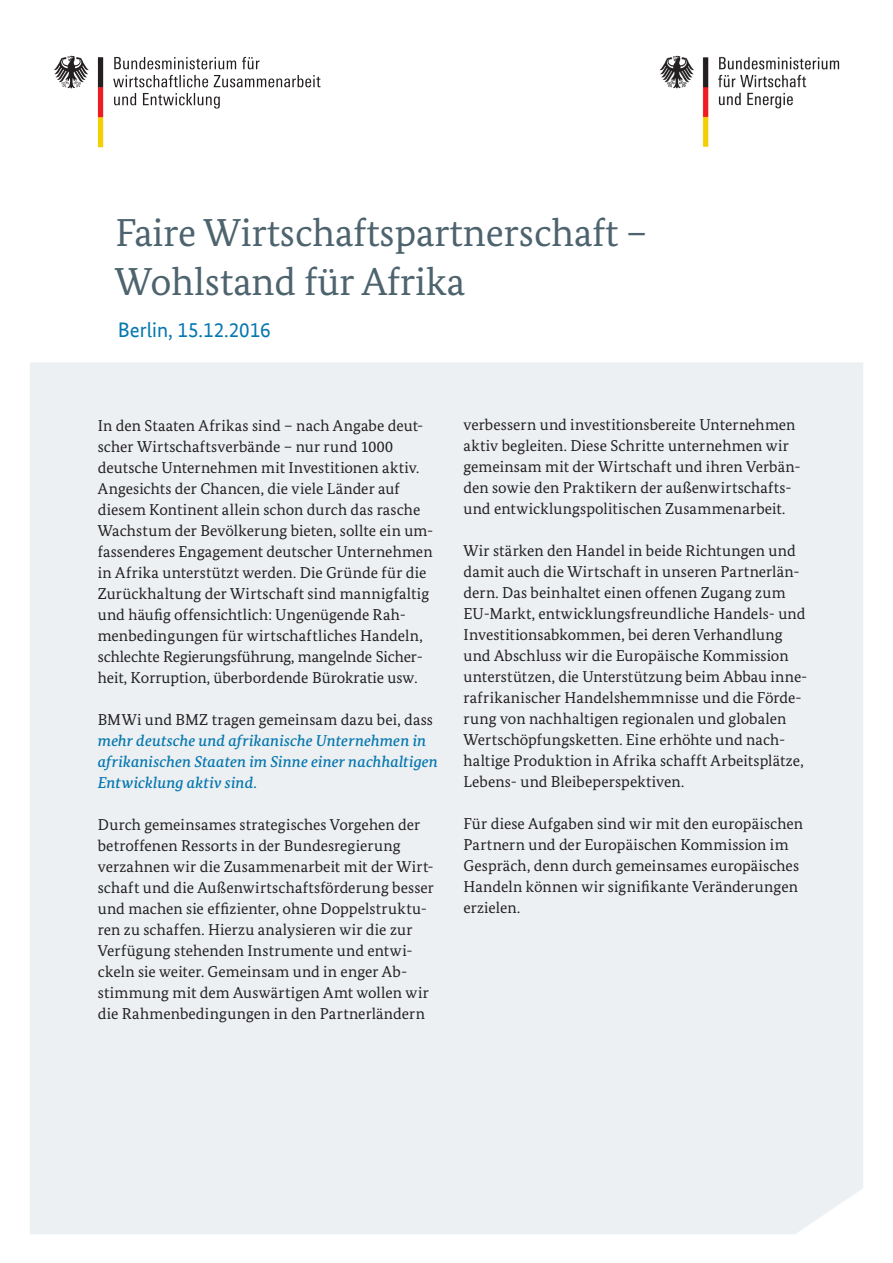
<style>
.page{position:relative;width:893px;height:1263px;background:#fff}
.page>*{position:absolute;margin:0;border:0;box-sizing:border-box;transform-origin:0 0}
.t1{font:39px/49.5px "Bundes Serif";color:#4d636e}
.t2{font:21px "Bundes Sans Office";color:#0577af}
.t3{font:15.75px/21px "Bundes Serif";letter-spacing:.005em;color:#231f20}
.t4{font:italic 500 15.75px/21px "Bundes Serif";letter-spacing:.005em;color:#0577af}
</style>
<div class="page">
<div style="left:30px;top:362px;width:833px;height:872px;background:#ecf0f2"></div>
<svg style="left:54px;top:56px;width:35px;height:32px"></svg>
<svg style="left:98px;top:57px;width:5px;height:90px"></svg>
<svg style="left:114px;top:57px;width:122px;height:12px"></svg>
<svg style="left:242px;top:57px;width:18px;height:12px"></svg>
<svg style="left:113px;top:75px;width:95px;height:12px"></svg>
<svg style="left:214px;top:75px;width:106px;height:12px"></svg>
<svg style="left:114px;top:93px;width:22px;height:12px"></svg>
<svg style="left:143px;top:93px;width:77px;height:16px"></svg>
<img style="left:659px;top:55px;width:181px;height:92px">
<h1 class="t1" style="left:115px;top:207px;width:534px">Faire Wirtschaftspartnerschaft –<br>Wohlstand für Afrika</h1>
<h2 class="t2" style="left:118px;top:318px;width:154px">Berlin, 15.12.2016</h2>
<p class="t3" style="left:98px;top:414px;width:337px">In den Staaten Afrikas sind – nach Angabe deut&shy;scher Wirtschaftsverbände – nur rund 1000 deutsche Unternehmen mit Investitionen aktiv.<br>Angesichts der Chancen, die viele Länder auf diesem Kontinent allein schon durch das rasche Wachstum der Bevölkerung bieten, sollte ein um&shy;fassenderes Engagement deutscher Unternehmen in Afrika unterstützt werden. Die Gründe für die Zurückhaltung der Wirtschaft sind mannigfaltig und häufig offensichtlich: Ungenügende Rah&shy;menbedingungen für wirtschaftliches Handeln, schlechte Regierungsführung, mangelnde Sicher&shy;heit, Korruption, überbordende Bürokratie usw.</p>
<p class="t3" style="left:98px;top:708px;width:337px">BMWi und BMZ tragen gemeinsam dazu bei, dass</p>
<p class="t4" style="left:98px;top:729px;width:342px">mehr deutsche und afrikanische Unternehmen in afrikanischen Staaten im Sinne einer nachhaltigen<br>Entwicklung aktiv sind.</p>
<p class="t3" style="left:98px;top:813px;width:338px">Durch gemeinsames strategisches Vorgehen der betroffenen Ressorts in der Bundesregierung verzahnen wir die Zusammenarbeit mit der Wirt&shy;schaft und die Außenwirtschaftsförderung besser und machen sie effizienter, ohne Doppelstruktu&shy;ren zu schaffen. Hierzu analysieren wir die zur Verfügung stehenden Instrumente und entwi&shy;ckeln sie weiter. Gemeinsam und in enger Ab&shy;stimmung mit dem Auswärtigen Amt wollen wir die Rahmenbedingungen in den Partnerländern</p>
<p class="t3" style="left:463px;top:414px;width:339px">verbessern und investitionsbereite Unternehmen aktiv begleiten. Diese Schritte unternehmen wir gemeinsam mit der Wirtschaft und ihren Verbän&shy;den sowie den Praktikern der außenwirtschafts&shy;und entwicklungspolitischen Zusammenarbeit.</p>
<p class="t3" style="left:463px;top:540px;width:345px">Wir stärken den Handel in beide Richtungen und damit auch die Wirtschaft in unseren Partnerlän&shy;dern. Das beinhaltet einen offenen Zugang zum EU-Markt, entwicklungsfreundliche Handels- und Investitionsabkommen, bei deren Verhandlung und Abschluss wir die Europäische Kommission unterstützen, die Unterstützung beim Abbau inne&shy;rafrikanischer Handelshemmnisse und die Förde&shy;rung von nachhaltigen regionalen und globalen Wertschöpfungsketten. Eine erhöhte und nach&shy;haltige Produktion in Afrika schafft Arbeitsplätze, Lebens- und Bleibeperspektiven.</p>
<p class="t3" style="left:463px;top:813px;width:341px">Für diese Aufgaben sind wir mit den europäischen Partnern und der Europäischen Kommission im Gespräch, denn durch gemeinsames europäisches Handeln können wir signifikante Veränderungen erzielen.</p>
</div>
